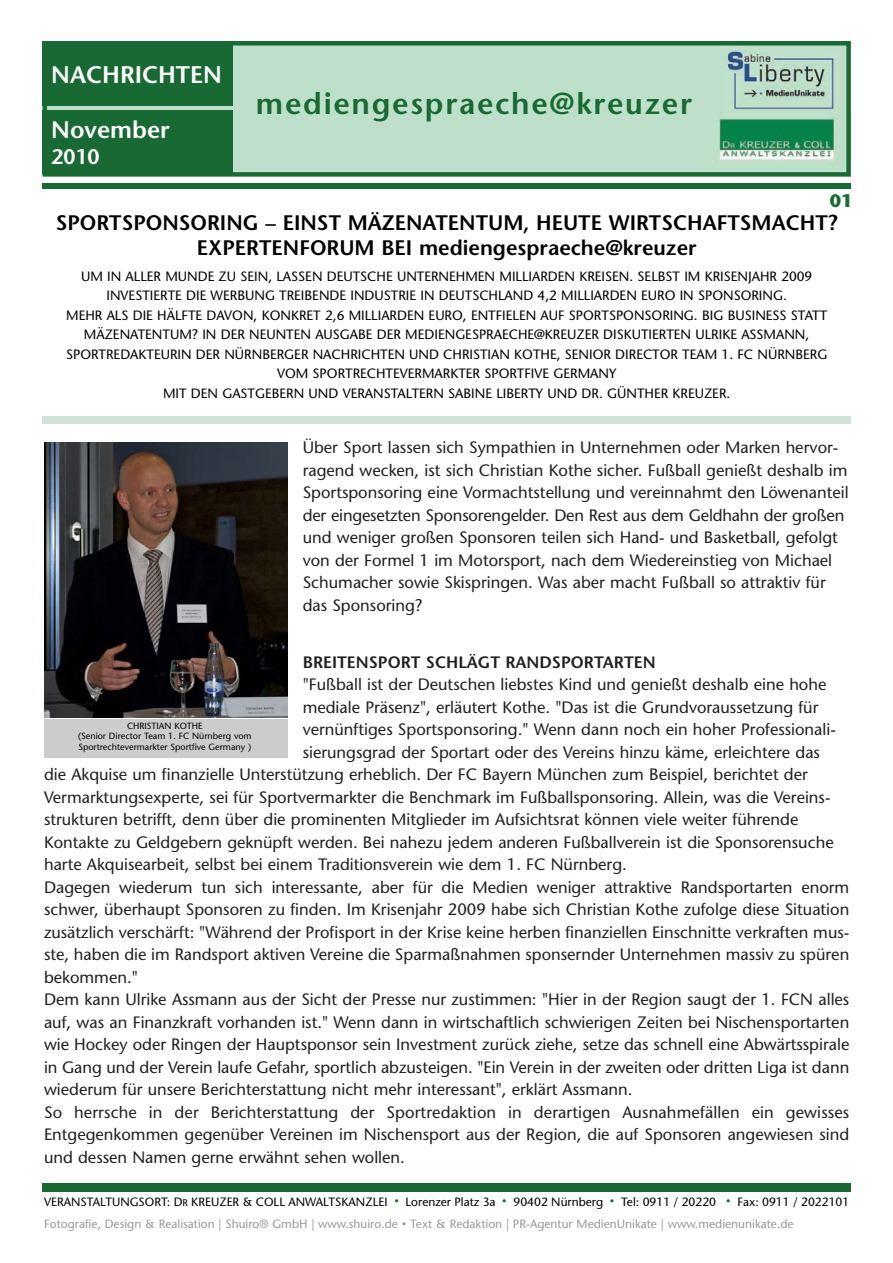
<style>
.page{position:relative;width:893px;height:1263px;background:#fff}
.page>*{position:absolute;margin:0;border:0;box-sizing:border-box;transform-origin:0 0}
.t1{font:600 30px "Stone Sans";letter-spacing:.055em;color:#186933}
.t2{font:600 24px "Stone Sans";color:#fff}
.t3{font:600 21px/25.5px "Stone Sans";color:#000;text-align:center}
.t4{font:600 21px "Stone Sans";color:#fff}
.t5{font:700 18px "Stone Sans";color:#186933}
.t6{font:16.5px/22.5px "Stone Sans";color:#231f20}
.t7{font:600 16.5px "Stone Sans";color:#231f20}
.t8{font:13.5px/19.5px "Stone Sans";color:#000;text-align:center}
.t9{font:12px/22.4px "Stone Sans";color:#999}
.t10{font:9px/10.5px "Stone Sans";color:#000;text-align:center}
.s1{color:#000}
.s2{font-size:9.75px;color:#000}
.s3{font-size:9px;color:#186933}
.s4{font-size:9px}
</style>
<div class="page">
<img style="left:48px;top:46px;width:797px;height:126px">
<div style="left:43px;top:41px;width:807px;height:136px;border:4px solid #186933"></div>
<div style="left:43px;top:41px;width:190px;height:64px;background:#186933"></div>
<div style="left:43px;top:183px;width:807px;height:6px;background:#186933"></div>
<div style="left:43px;top:416px;width:807px;height:8px;background:#d1e1d6"></div>
<div style="left:43px;top:1183px;width:807px;height:8px;background:#186933"></div>
<div style="left:43px;top:111px;width:190px;height:63px;background:#186933"></div>
<img style="left:44px;top:443px;width:244px;height:274px">
<div style="left:44px;top:719px;width:244px;height:38px;background:#ccc"></div>
<h2 class="t2" style="left:51px;top:65px;width:172px">NACHRICHTEN</h2>
<h2 class="t2" style="left:51px;top:120px;width:120px">November</h2>
<p class="t4" style="left:51px;top:149px;width:50px">2010</p>
<h1 class="t1" style="left:256px;top:92px;width:437px">mediengespraeche@kreuzer</h1>
<p class="t5" style="left:829px;top:193px;width:24px">01</p>
<p class="t3" style="left:56px;top:212px;width:783px">SPORTSPONSORING – EINST MÄZENATENTUM, HEUTE WIRTSCHAFTSMACHT?<br>EXPERTENFORUM BEI mediengespraeche@kreuzer</p>
<p class="t8" style="left:66px;top:268px;width:762px">UM IN ALLER MUNDE ZU SEIN, LASSEN DEUTSCHE UNTERNEHMEN MILLIARDEN KREISEN. SELBST IM KRISENJAHR 2009<br>INVESTIERTE DIE WERBUNG TREIBENDE INDUSTRIE IN DEUTSCHLAND 4,2 MILLIARDEN EURO IN SPONSORING.<br>MEHR ALS DIE HÄLFTE DAVON, KONKRET 2,6 MILLIARDEN EURO, ENTFIELEN AUF SPORTSPONSORING. BIG BUSINESS STATT MÄZENATENTUM? IN DER NEUNTEN AUSGABE DER MEDIENGESPRAECHE@KREUZER DISKUTIERTEN ULRIKE ASSMANN, SPORTREDAKTEURIN DER NÜRNBERGER NACHRICHTEN UND CHRISTIAN KOTHE, SENIOR DIRECTOR TEAM 1. FC NÜRNBERG VOM SPORTRECHTEVERMARKTER SPORTFIVE GERMANY<br>MIT DEN GASTGEBERN UND VERANSTALTERN SABINE LIBERTY UND DR. GÜNTHER KREUZER.</p>
<p class="t6" style="left:303px;top:438px;width:547px">Über Sport lassen sich Sympathien in Unternehmen oder Marken hervor&shy;ragend wecken, ist sich Christian Kothe sicher. Fußball genießt deshalb im Sportsponsoring eine Vormachtstellung und vereinnahmt den Löwenanteil der eingesetzten Sponsorengelder. Den Rest aus dem Geldhahn der großen und weniger großen Sponsoren teilen sich Hand- und Basketball, gefolgt von der Formel 1 im Motorsport, nach dem Wiedereinstieg von Michael Schumacher sowie Skispringen. Was aber macht Fußball so attraktiv für das Sponsoring?</p>
<p class="t7" style="left:303px;top:656px;width:354px">BREITENSPORT SCHLÄGT RANDSPORTARTEN</p>
<p class="t6" style="left:303px;top:675px;width:525px">"Fußball ist der Deutschen liebstes Kind und genießt deshalb eine hohe</p>
<p class="t6" style="left:303px;top:698px;width:517px">mediale Präsenz", erläutert Kothe. "Das ist die Grundvoraussetzung für</p>
<p class="t6" style="left:303px;top:720px;width:534px">vernünftiges Sportsponsoring." Wenn dann noch ein hoher Professionali-</p>
<p class="t6" style="left:303px;top:743px;width:519px">sierungsgrad der Sportart oder des Vereins hinzu käme, erleichtere das</p>
<p class="t6" style="left:44px;top:765px;width:765px">die Akquise um finanzielle Unterstützung erheblich. Der FC Bayern München zum Beispiel, berichtet der</p>
<p class="t6" style="left:44px;top:788px;width:788px">Vermarktungsexperte, sei für Sportvermarkter die Benchmark im Fußballsponsoring. Allein, was die Vereins-</p>
<p class="t6" style="left:44px;top:810px;width:756px">strukturen betrifft, denn über die prominenten Mitglieder im Aufsichtsrat können viele weiter führende</p>
<p class="t6" style="left:44px;top:833px;width:791px">Kontakte zu Geldgebern geknüpft werden. Bei nahezu jedem anderen Fußballverein ist die Sponsorensuche</p>
<p class="t6" style="left:44px;top:855px;width:584px">harte Akquisearbeit, selbst bei einem Traditionsverein wie dem 1. FC Nürnberg.</p>
<p class="t6" style="left:44px;top:878px;width:806px">Dagegen wiederum tun sich interessante, aber für die Medien weniger attraktive Randsportarten enorm</p>
<p class="t6" style="left:44px;top:900px;width:806px">schwer, überhaupt Sponsoren zu finden. Im Krisenjahr 2009 habe sich Christian Kothe zufolge diese Situation</p>
<p class="t6" style="left:44px;top:923px;width:806px">zusätzlich verschärft: "Während der Profisport in der Krise keine herben finanziellen Einschnitte verkraften mus-</p>
<p class="t6" style="left:44px;top:945px;width:806px">ste, haben die im Randsport aktiven Vereine die Sparmaßnahmen sponsernder Unternehmen massiv zu spüren</p>
<p class="t6" style="left:44px;top:968px;width:95px">bekommen."</p>
<p class="t6" style="left:44px;top:990px;width:806px">Dem kann Ulrike Assmann aus der Sicht der Presse nur zustimmen: "Hier in der Region saugt der 1. FCN alles</p>
<p class="t6" style="left:44px;top:1013px;width:806px">auf, was an Finanzkraft vorhanden ist." Wenn dann in wirtschaftlich schwierigen Zeiten bei Nischensportarten</p>
<p class="t6" style="left:44px;top:1035px;width:806px">wie Hockey oder Ringen der Hauptsponsor sein Investment zurück ziehe, setze das schnell eine Abwärtsspirale</p>
<p class="t6" style="left:44px;top:1058px;width:806px">in Gang und der Verein laufe Gefahr, sportlich abzusteigen. "Ein Verein in der zweiten oder dritten Liga ist dann</p>
<p class="t6" style="left:44px;top:1080px;width:590px">wiederum für unsere Berichterstattung nicht mehr interessant", erklärt Assmann.</p>
<p class="t6" style="left:44px;top:1103px;width:806px">So herrsche in der Berichterstattung der Sportredaktion in derartigen Ausnahmefällen ein gewisses</p>
<p class="t6" style="left:44px;top:1125px;width:806px">Entgegenkommen gegenüber Vereinen im Nischensport aus der Region, die auf Sponsoren angewiesen sind</p>
<p class="t6" style="left:44px;top:1148px;width:362px">und dessen Namen gerne erwähnt sehen wollen.</p>
<p class="t9" style="left:44px;top:1192px;width:806px"><span class="s1">VERANSTALTUNGSORT: D</span><span class="s2">R</span> <span class="s1">KREUZER &amp; COLL ANWALTSKANZLEI</span> <span class="s3">•</span> <span class="s1">Lorenzer Platz 3a</span> <span class="s3">•</span> <span class="s1">90402 Nürnberg</span> <span class="s3">•</span> <span class="s1">Tel: 0911 / 20220</span> <span class="s3">•</span> <span class="s1">Fax: 0911 / 2022101<br></span>Fotografie, Design &amp; Realisation | Shuiro® GmbH | www.shuiro.de <span class="s4">•</span> Text &amp; Redaktion | PR-Agentur MedienUnikate | www.medienunikate.de</p>
<p class="t10" style="left:78px;top:721px;width:175px">CHRISTIAN KOTHE<br>(Senior Director Team 1. FC Nürnberg vom<br>Sportrechtevermarkter Sportfive Germany )</p>
</div>
